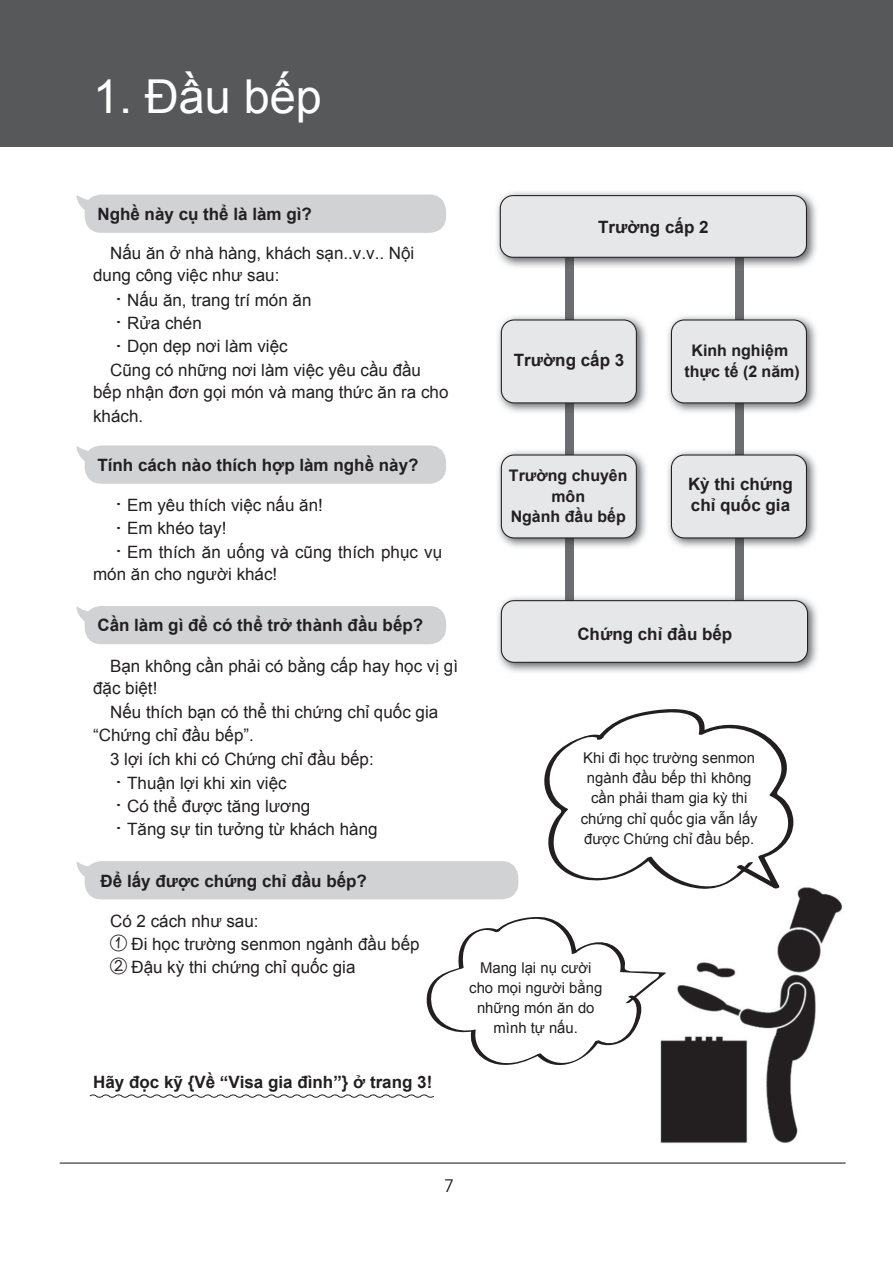
<style>
.page{position:relative;width:893px;height:1263px;background:#fff}
.page>*{position:absolute;margin:0;border:0;box-sizing:border-box;transform-origin:0 0}
.t1{font:46.8px "Arial";color:#fff}
.t2{font:18px "Avenir Next";color:#231f20}
.t3{font:16.95px/23.4px "Arial";color:#231f20}
.t4{font:700 16.95px/21.3px "Arial";color:#231f20}
.t5{font:700 15.9px/20.2px "Arial";color:#231f20;text-align:center}
.t6{font:14.85px/20.2px "Arial";color:#231f20;text-align:center}
.s1{font-family:"Hannotate SC W5"}
</style>
<div class="page">
<div style="left:0;top:0;width:893px;height:147px;background:#57585a"></div>
<hr style="left:60px;top:1162px;width:785px;height:1px;background:#231f20">
<img style="left:660px;top:887px;width:183px;height:257px">
<div style="left:76px;top:195px;width:370px;height:38px;background:#d1d2d4"></div>
<svg style="left:76px;top:445px;width:370px;height:39px;background:#d3d4d6"></svg>
<div style="left:76px;top:606px;width:370px;height:38px;background:#d1d2d4"></div>
<div style="left:76px;top:861px;width:442px;height:38px;background:#d1d2d4"></div>
<div style="left:565px;top:243px;width:9px;height:383px;background:#6c6d70"></div>
<div style="left:735px;top:243px;width:9px;height:383px;background:#6c6d70"></div>
<img style="left:496px;top:192px;width:321px;height:75px">
<img style="left:565px;top:258px;width:9px;height:9px">
<img style="left:735px;top:258px;width:9px;height:9px">
<div style="left:500px;top:196px;width:306px;height:61px;background:#e6e7e9;border-radius:13px"></div>
<div style="left:500px;top:195px;width:307px;height:63px;border:1px solid #231f20;border-radius:13px"></div>
<img style="left:497px;top:597px;width:321px;height:75px">
<img style="left:565px;top:597px;width:9px;height:3px">
<img style="left:735px;top:597px;width:9px;height:3px">
<div style="left:501px;top:601px;width:306px;height:61px;background:#e6e7e9;border-radius:13px"></div>
<div style="left:501px;top:600px;width:307px;height:63px;border:1px solid #231f20;border-radius:13px"></div>
<img style="left:497px;top:316px;width:150px;height:96px">
<img style="left:565px;top:316px;width:9px;height:96px">
<div style="left:501px;top:320px;width:135px;height:83px;background:#e6e7e9;border-radius:13px"></div>
<div style="left:501px;top:319px;width:136px;height:84px;border:1px solid #231f20;border-radius:13px"></div>
<img style="left:497px;top:451px;width:150px;height:96px">
<img style="left:565px;top:451px;width:9px;height:96px">
<div style="left:501px;top:455px;width:135px;height:83px;background:#e6e7e9;border-radius:13px"></div>
<div style="left:501px;top:454px;width:136px;height:84px;border:1px solid #231f20;border-radius:13px"></div>
<img style="left:667px;top:316px;width:150px;height:96px">
<img style="left:735px;top:316px;width:9px;height:96px">
<div style="left:671px;top:320px;width:135px;height:83px;background:#e6e7e9;border-radius:13px"></div>
<div style="left:671px;top:319px;width:136px;height:84px;border:1px solid #231f20;border-radius:13px"></div>
<img style="left:667px;top:451px;width:150px;height:96px">
<img style="left:735px;top:451px;width:9px;height:96px">
<div style="left:671px;top:455px;width:135px;height:83px;background:#e6e7e9;border-radius:13px"></div>
<div style="left:671px;top:454px;width:136px;height:84px;border:1px solid #231f20;border-radius:13px"></div>
<svg style="left:544px;top:709px;width:250px;height:181px"></svg>
<svg style="left:426px;top:916px;width:240px;height:159px"></svg>
<svg style="left:89px;top:1094px;width:345px;height:4px"></svg>
<h1 class="t1" style="left:93px;top:66px;width:230px">1. Đầu bếp</h1>
<p class="t4" style="left:97px;top:204px;width:216px">Nghề này cụ thể là làm gì?</p>
<p class="t3" style="left:93px;top:242px;width:323px;line-height:22.5px;text-indent:17px">Nấu ăn ở nhà hàng, khách sạn..v.v.. Nội dung công việc như sau:</p>
<p class="t3" style="left:93px;top:288px;width:220px"><span class="s1">　・</span>Nấu ăn, trang trí món ăn<span class="s1">　・</span>Rửa chén<br><span class="s1">　・</span>Dọn dẹp nơi làm việc</p>
<p class="t3" style="left:93px;top:359px;width:357px;line-height:23px;text-indent:17px">Cũng có những nơi làm việc yêu cầu đầu bếp nhận đơn gọi món và mang thức ăn ra cho khách.</p>
<p class="t4" style="left:97px;top:455px;width:323px">Tính cách nào thích hợp làm nghề này?</p>
<p class="t3" style="left:93px;top:494px;width:351px"><span class="s1">　・</span>Em yêu thích việc nấu ăn!<br><span class="s1">　・</span>Em khéo tay!<br><span class="s1">　・</span>Em thích ăn uống và cũng thích phục vụ món ăn cho người khác!</p>
<p class="t4" style="left:97px;top:615px;width:327px">Cần làm gì để có thể trở thành đầu bếp?</p>
<p class="t3" style="left:93px;top:654px;width:366px;line-height:22.5px;text-indent:17px">Bạn không cần phải có bằng cấp hay học vị gì đặc biệt!</p>
<p class="t3" style="left:93px;top:701px;width:347px;line-height:22.5px;text-indent:17px">Nếu thích bạn có thể thi chứng chỉ quốc gia “Chứng chỉ đầu bếp”.</p>
<p class="t3" style="left:93px;top:748px;width:286px;text-indent:17px">3 lợi ích khi có Chứng chỉ đầu bếp:<span class="s1">　・</span>Thuận lợi khi xin việc<br><span class="s1">　・</span>Có thể được tăng lương<br><span class="s1">　・</span>Tăng sự tin tưởng từ khách hàng</p>
<p class="t4" style="left:101px;top:871px;width:268px">Để lấy được chứng chỉ đầu bếp?</p>
<p class="t3" style="left:93px;top:909px;width:328px;text-indent:17px">Có 2 cách như sau:<br><span class="s1">　①</span> Đi học trường senmon ngành đầu bếp<span class="s1">　②</span> Đậu kỳ thi chứng chỉ quốc gia</p>
<p class="t4" style="left:598px;top:217px;width:112px">Trường cấp 2</p>
<p class="t4" style="left:514px;top:350px;width:112px">Trường cấp 3</p>
<p class="t5" style="left:684px;top:340px;width:117px;line-height:21.3px">Kinh nghiệm thực tế (2 năm)</p>
<p class="t5" style="left:509px;top:466px;width:120px">Trường chuyên môn<br>Ngành đầu bếp</p>
<p class="t4" style="left:688px;top:474px;width:106px">Kỳ thi chứng chỉ quốc gia</p>
<p class="t4" style="left:577px;top:624px;width:157px">Chứng chỉ đầu bếp</p>
<p class="t6" style="left:581px;top:748px;width:179px">Khi đi học trường senmon ngành đầu bếp thì không cần phải tham gia kỳ thi chứng chỉ quốc gia vẫn lấy được Chứng chỉ đầu bếp.</p>
<p class="t6" style="left:469px;top:957px;width:135px">Mang lại nụ cười cho mọi người bằng những món ăn do mình tự nấu.</p>
<p class="t4" style="left:93px;top:1072px;width:341px">Hãy đọc kỹ {Về “Visa gia đình”} ở trang 3!</p>
<p class="t2" style="left:444px;top:1171px;width:12px">7</p>
</div>
